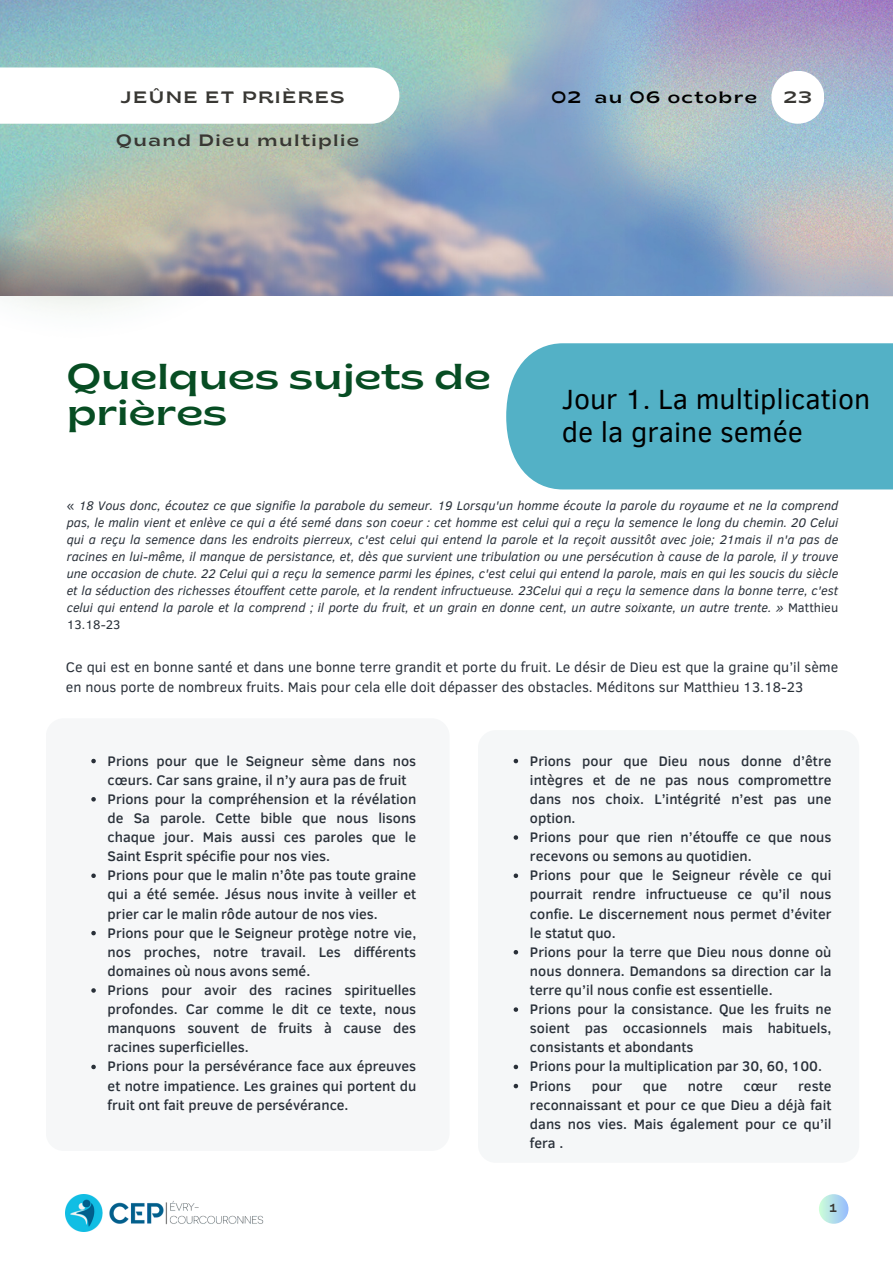
<style>
.page{position:relative;width:893px;height:1264px;background:#fff}
.page>*{position:absolute;margin:0;border:0;box-sizing:border-box;transform-origin:0 0}
.t1{font:semi-expanded 36px/36px "Brice";color:#074d23}
.t2{font:28.5px/33.8px "Clear Sans";color:#000}
.t3{font:semi-expanded 16.5px "Brice";letter-spacing:.09em;color:#383733}
.t4{font:semi-expanded 16.5px "Brice";letter-spacing:.09em;color:#000}
.t5{font:500 14.25px/19px "Clear Sans";color:#293039;text-align:justify}
.t6{font:14.25px/19px "Clear Sans";color:#293039}
.t7{font:italic 12.75px/17px "Clear Sans";color:#293039;text-align:justify}
.t8{font:semi-expanded 11.7px "Brice";color:#383733}
.s1{font-style:normal}
</style>
<div class="page">
<img style="left:634px;top:0;width:258px;height:296px">
<div style="left:771px;top:71px;width:53px;height:53px;background:#fff;border-radius:50%"></div>
<img style="left:0;top:0;width:634px;height:308px">
<svg style="left:0;top:67px;width:399px;height:57px"></svg>
<div style="left:506px;top:343px;width:386px;height:146px;background:#53b1c6"></div>
<div style="left:46px;top:718px;width:403px;height:432px;background:#f6f7f8;border-radius:18px"></div>
<div style="left:478px;top:730px;width:381px;height:432px;background:#f5f7f8;border-radius:18px"></div>
<img style="left:66px;top:1194px;width:198px;height:37px">
<svg style="left:513px;top:758px;width:5px;height:5px"></svg>
<svg style="left:513px;top:835px;width:5px;height:4px"></svg>
<svg style="left:513px;top:873px;width:5px;height:5px"></svg>
<svg style="left:513px;top:950px;width:5px;height:4px"></svg>
<svg style="left:513px;top:1007px;width:5px;height:4px"></svg>
<svg style="left:513px;top:1064px;width:5px;height:5px"></svg>
<svg style="left:513px;top:1083px;width:5px;height:5px"></svg>
<svg style="left:91px;top:758px;width:5px;height:5px"></svg>
<svg style="left:91px;top:797px;width:5px;height:4px"></svg>
<svg style="left:91px;top:873px;width:5px;height:5px"></svg>
<svg style="left:91px;top:930px;width:5px;height:5px"></svg>
<svg style="left:91px;top:988px;width:5px;height:4px"></svg>
<svg style="left:91px;top:1064px;width:5px;height:5px"></svg>
<svg style="left:818px;top:1194px;width:30px;height:29px"></svg>
<p class="t3" style="left:121px;top:90px;width:225px">JEÛNE ET PRIÈRES</p>
<p class="t4" style="left:551px;top:90px;width:207px">02 au 06 octobre</p>
<p class="t3" style="left:783px;top:90px;width:30px">23</p>
<p class="t3" style="left:116px;top:133px;width:244px">Quand Dieu multiplie</p>
<p class="t1" style="left:67px;top:362px;width:425px">Quelques sujets de prières</p>
<p class="t2" style="left:561px;top:380px;width:310px">Jour 1. La multiplication de la graine semée</p>
<p class="t7" style="left:67px;top:496px;width:773px"><span class="s1">«</span> 18 Vous donc, écoutez ce que signifie la parabole du semeur. 19 Lorsqu'un homme écoute la parole du royaume et ne la comprend pas, le malin vient et enlève ce qui a été semé dans son coeur : cet homme est celui qui a reçu la semence le long du chemin. 20 Celui qui a reçu la semence dans les endroits pierreux, c'est celui qui entend la parole et la reçoit aussitôt avec joie; 21mais il n'a pas de racines en lui-même, il manque de persistance, et, dès que survient une tribulation ou une persécution à cause de la parole, il y trouve une occasion de chute. 22 Celui qui a reçu la semence parmi les épines, c'est celui qui entend la parole, mais en qui les soucis du siècle et la séduction des richesses étouffent cette parole, et la rendent infructueuse. 23Celui qui a reçu la semence dans la bonne terre, c'est celui qui entend la parole et la comprend ; il porte du fruit, et un grain en donne cent, un autre soixante, un autre trente. » <span class="s1">Matthieu 13.18-23</span></p>
<p class="t6" style="left:66px;top:657px;width:773px">Ce qui est en bonne santé et dans une bonne terre grandit et porte du fruit. Le désir de Dieu est que la graine qu’il sème en nous porte de nombreux fruits. Mais pour cela elle doit dépasser des obstacles. Méditons sur Matthieu 13.18-23</p>
<p class="t5" style="left:108px;top:750px;width:310px">Prions pour que le Seigneur sème dans nos cœurs. Car sans graine, il n’y aura pas de fruit</p>
<p class="t5" style="left:108px;top:788px;width:310px">Prions pour la compréhension et la révélation de Sa parole. Cette bible que nous lisons chaque jour. Mais aussi ces paroles que le Saint Esprit spécifie pour nos vies.</p>
<p class="t5" style="left:108px;top:865px;width:310px">Prions pour que le malin n’ôte pas toute graine qui a été semée. Jésus nous invite à veiller et prier car le malin rôde autour de nos vies.</p>
<p class="t5" style="left:108px;top:922px;width:310px">Prions pour que le Seigneur protège notre vie, nos proches, notre travail. Les différents domaines où nous avons semé.</p>
<p class="t5" style="left:108px;top:979px;width:310px">Prions pour avoir des racines spirituelles profondes. Car comme le dit ce texte, nous manquons souvent de fruits à cause des racines superficielles.</p>
<p class="t5" style="left:108px;top:1056px;width:310px">Prions pour la persévérance face aux épreuves et notre impatience. Les graines qui portent du fruit ont fait preuve de persévérance.</p>
<p class="t5" style="left:530px;top:750px;width:303px">Prions pour que Dieu nous donne d’être intègres et de ne pas nous compromettre dans nos choix. L’intégrité n’est pas une option.</p>
<p class="t5" style="left:530px;top:826px;width:303px">Prions pour que rien n’étouffe ce que nous recevons ou semons au quotidien.</p>
<p class="t5" style="left:530px;top:865px;width:303px">Prions pour que le Seigneur révèle ce qui pourrait rendre infructueuse ce qu’il nous confie. Le discernement nous permet d’éviter le statut quo.</p>
<p class="t5" style="left:530px;top:941px;width:303px">Prions pour la terre que Dieu nous donne où nous donnera. Demandons sa direction car la terre qu’il nous confie est essentielle.</p>
<p class="t5" style="left:530px;top:998px;width:303px">Prions pour la consistance. Que les fruits ne soient pas occasionnels mais habituels, consistants et abondants</p>
<p class="t5" style="left:530px;top:1056px;width:293px">Prions pour la multiplication par 30, 60, 100.</p>
<p class="t5" style="left:530px;top:1075px;width:43px">Prions</p>
<p class="t5" style="left:592px;top:1075px;width:32px">pour</p>
<p class="t5" style="left:643px;top:1075px;width:26px">que</p>
<p class="t5" style="left:687px;top:1075px;width:36px">notre</p>
<p class="t5" style="left:743px;top:1075px;width:36px">cœur</p>
<p class="t5" style="left:530px;top:1075px;width:303px;text-indent:268px">reste reconnaissant et pour ce que Dieu a déjà fait dans nos vies. Mais également pour ce qu’il fera .</p>
<p class="t8" style="left:829px;top:1202px;width:9px">1</p>
</div>
